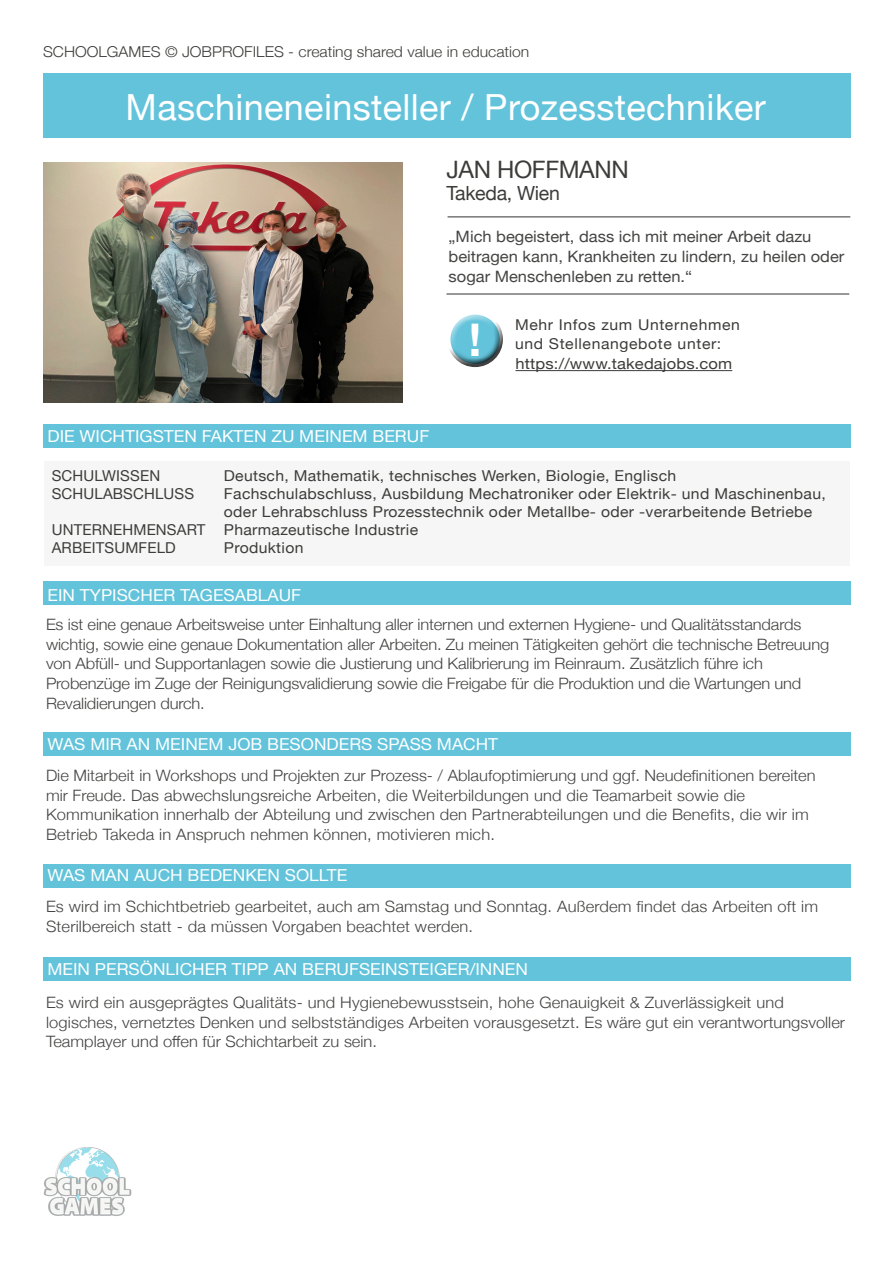
<style>
.page{position:relative;width:893px;height:1263px;background:#fff}
.page>*{position:absolute;margin:0;border:0;box-sizing:border-box;transform-origin:0 0}
.t1{font:700 45px "Helvetica Neue";color:#fff}
.t2{font:36px "Helvetica Neue";letter-spacing:.01em;color:#fff}
.t3{font:24px "Helvetica Neue";letter-spacing:-.015em;color:#3c3c3a}
.t4{font:19.5px "Helvetica Neue";letter-spacing:-.015em;color:#3c3c3a}
.t5{font:16.5px "Helvetica Neue";color:#fff;scale:1.05 1}
.t6{font:300 15.6px/19.8px "Helvetica Neue";color:#444443;scale:1.05 1}
.t7{font:15.6px/19.8px "Helvetica Neue";color:#444443;scale:1.05 1}
.t8{font:15.15px "Helvetica Neue";letter-spacing:.01em;color:#3c3c3a;scale:1.09 1}
.t9{font:15px/18px "Helvetica Neue";letter-spacing:.02em;color:#3c3c3a;scale:1.05 1}
.t10{font:300 15px "Helvetica Neue";color:#3c3c3a;scale:1.05 1}
.t11{font:15px "Helvetica Neue";letter-spacing:.02em;color:#3c3c3a}
.t12{font:15px "Helvetica Neue";letter-spacing:.04em;color:#3c3c3a;scale:1.05 1}
</style>
<div class="page">
<div style="left:44px;top:461px;width:806px;height:105px;background:#f6f6f6"></div>
<div style="left:43px;top:73px;width:807px;height:64px;background:#62c3db"></div>
<div style="left:43px;top:424px;width:807px;height:24px;background:#62c3db"></div>
<div style="left:43px;top:582px;width:807px;height:23px;background:#62c3db"></div>
<div style="left:43px;top:732px;width:807px;height:23px;background:#62c3db"></div>
<div style="left:43px;top:864px;width:807px;height:24px;background:#62c3db"></div>
<div style="left:43px;top:957px;width:807px;height:23px;background:#62c3db"></div>
<img style="left:43px;top:162px;width:359px;height:241px">
<hr style="left:448px;top:216px;width:402px;height:1px;background:#4a4a49">
<hr style="left:446px;top:293px;width:403px;height:2px;background:#4a4a49">
<div style="left:446px;top:311px;width:57px;height:41px;background:#fff;opacity:.75"></div>
<div style="left:446px;top:319px;width:57px;height:50px;background:#000;opacity:.75"></div>
<img style="left:44px;top:1147px;width:88px;height:69px">
<hr style="left:515px;top:370px;width:217px;height:1px;background:#3c3c3a">
<p class="t10" style="left:43px;top:39px;width:465px">SCHOOLGAMES © JOBPROFILES - creating shared value in education</p>
<p class="t2" style="left:126px;top:81px;width:642px">Maschineneinsteller / Prozesstechniker</p>
<p class="t3" style="left:446px;top:152px;width:184px">JAN HOFFMANN</p>
<p class="t4" style="left:446px;top:179px;width:115px">Takeda, Wien</p>
<p class="t7" style="left:449px;top:228px;width:378px">„Mich begeistert, dass ich mit meiner Arbeit dazu beitragen kann, Krankheiten zu lindern, zu heilen oder sogar Menschenleben zu retten.“</p>
<p class="t5" style="left:47px;top:424px;width:365px">DIE WICHTIGSTEN FAKTEN ZU MEINEM BERUF</p>
<p class="t1" style="left:469px;top:305px;width:14px">!</p>
<p class="t12" style="left:515px;top:314px;width:216px">Mehr Infos zum Unternehmen</p>
<p class="t12" style="left:515px;top:333px;width:198px">und Stellenangebote unter:</p>
<p class="t8" style="left:515px;top:353px;width:200px">https://www.takedajobs.com</p>
<p class="t11" style="left:52px;top:465px;width:110px">SCHULWISSEN</p>
<p class="t11" style="left:52px;top:483px;width:144px">SCHULABSCHLUSS</p>
<p class="t11" style="left:52px;top:519px;width:155px">UNTERNEHMENSART</p>
<p class="t11" style="left:52px;top:537px;width:126px">ARBEITSUMFELD</p>
<p class="t9" style="left:224px;top:468px;width:432px">Deutsch, Mathematik, technisches Werken, Biologie, Englisch</p>
<p class="t9" style="left:224px;top:486px;width:575px">Fachschulabschluss, Ausbildung Mechatroniker oder Elektrik- und Maschinenbau, oder Lehrabschluss Prozesstechnik oder Metallbe- oder -verarbeitende Betriebe Pharmazeutische Industrie<br>Produktion</p>
<p class="t5" style="left:47px;top:583px;width:243px">EIN TYPISCHER TAGESABLAUF</p>
<p class="t6" style="left:46px;top:613px;width:747px">Es ist eine genaue Arbeitsweise unter Einhaltung aller internen und externen Hygiene- und Qualitätsstandards wichtig, sowie eine genaue Dokumentation aller Arbeiten. Zu meinen Tätigkeiten gehört die technische Betreuung von Abfüll- und Supportanlagen sowie die Justierung und Kalibrierung im Reinraum. Zusätzlich führe ich</p>
<p class="t6" style="left:46px;top:673px;width:721px">Probenzüge im Zuge der Reinigungsvalidierung sowie die Freigabe für die Produktion und die Wartungen und<br>Revalidierungen durch.</p>
<p class="t5" style="left:47px;top:732px;width:431px">WAS MIR AN MEINEM JOB BESONDERS SPASS MACHT</p>
<p class="t6" style="left:46px;top:764px;width:734px">Die Mitarbeit in Workshops und Projekten zur Prozess- / Ablaufoptimierung und ggf. Neudefinitionen bereiten mir Freude. Das abwechslungsreiche Arbeiten, die Weiterbildungen und die Teamarbeit sowie die</p>
<p class="t6" style="left:46px;top:804px;width:728px">Kommunikation innerhalb der Abteilung und zwischen den Partnerabteilungen und die Benefits, die wir im<br>Betrieb Takeda in Anspruch nehmen können, motivieren mich.</p>
<p class="t5" style="left:47px;top:863px;width:287px">WAS MAN AUCH BEDENKEN SOLLTE</p>
<p class="t6" style="left:46px;top:896px;width:737px">Es wird im Schichtbetrieb gearbeitet, auch am Samstag und Sonntag. Außerdem findet das Arbeiten oft im<br>Sterilbereich statt - da müssen Vorgaben beachtet werden.</p>
<p class="t5" style="left:47px;top:957px;width:459px">MEIN PERSÖNLICHER TIPP AN BERUFSEINSTEIGER/INNEN</p>
<p class="t6" style="left:46px;top:991px;width:704px">Es wird ein ausgeprägtes Qualitäts- und Hygienebewusstsein, hohe Genauigkeit &amp; Zuverlässigkeit und</p>
<p class="t6" style="left:46px;top:1011px;width:762px">logisches, vernetztes Denken und selbstständiges Arbeiten vorausgesetzt. Es wäre gut ein verantwortungsvoller<br>Teamplayer und offen für Schichtarbeit zu sein.</p>
</div>
